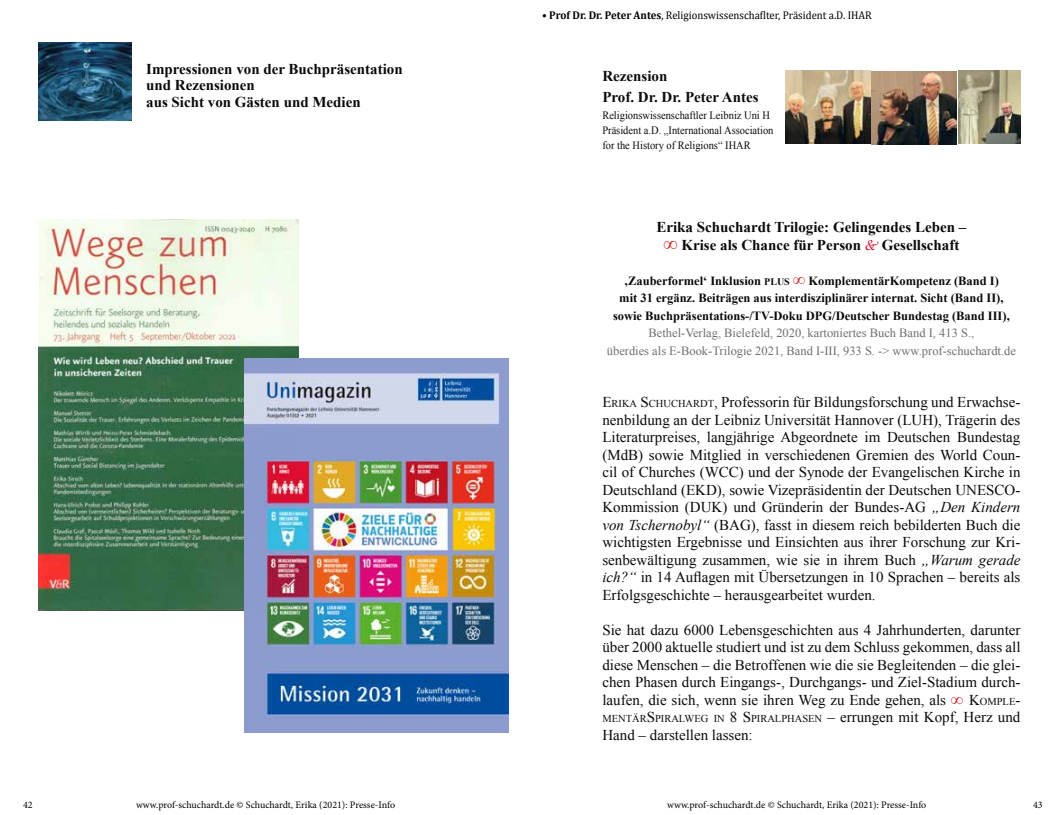
<style>
.page{position:relative;width:1063px;height:815px;background:#fff}
.page>*{position:absolute;margin:0;border:0;box-sizing:border-box;transform-origin:0 0}
.t1{font:15px/17.5px "Times New Roman";color:#0a0a0a;text-align:justify}
.t2{font:700 15px/16.6px "Times New Roman";color:#0a0a0a;text-align:center}
.t3{font:700 15px/20.5px "Times New Roman";color:#0b0b0a}
.t4{font:700 12.5px/17.5px "Times New Roman";color:#0a0a0a;text-align:center}
.t5{font:12.5px/17.5px "Times New Roman";color:#6f6f6e;text-align:center}
.t6{font:11.25px/15px "Times New Roman";color:#0b0b0a;scale:.93 1}
.t7{font:11.25px "Cambria";color:#000;scale:.95 1}
.t8{font:10.5px "Times New Roman";color:#0a0a0a}
.t9{font:10px "Minion Pro";letter-spacing:-.005em;color:#000}
.s1{font-weight:700}
.s2{font-size:20px;color:#ce2127}
.s3{font-family:"Apple Chancery";font-weight:400;color:#cd081f}
.s4{font-size:10px}
.s5{font-size:17.5px;color:#ce2127}
.s6{font-style:inherit}
.s7{font-size:10.5px}
.s8{font-style:italic}
.s9{font-weight:700;font-size:17.5px;color:#ce2127}
.s10{font-size:15px}
</style>
<div class="page">
<img style="left:39px;top:220px;width:259px;height:391px">
<img style="left:872px;top:71px;width:85px;height:73px">
<img style="left:786px;top:71px;width:84px;height:73px">
<img style="left:959px;top:71px;width:61px;height:73px">
<img style="left:39px;top:43px;width:92px;height:77px">
<img style="left:244px;top:359px;width:264px;height:373px">
<p class="t2" style="left:146px;top:60px;width:258px;text-align:left">Impressionen von der Buchpräsentation und Rezensionen<br>aus Sicht von Gästen und Medien</p>
<p class="t7" style="left:542px;top:9px;width:348px"><span class="s1">• Prof Dr. Dr. Peter Antes</span>, Religionswissenschaflter, Präsident a.D. IHAR</p>
<p class="t3" style="left:602px;top:65px;width:158px">Rezension<br>Prof. Dr. Dr. Peter Antes</p>
<p class="t6" style="left:602px;top:108px;width:186px">Religionswissenschaftler Leibniz Uni H<br>Präsident a.D. „International Association for the History of Religions“ IHAR</p>
<p class="t2" style="left:656px;top:218px;width:311px;line-height:17.5px">Erika Schuchardt Trilogie: Gelingendes Leben – <span class="s2">∞</span> Krise als Chance für Person <span class="s3">&amp;</span> Gesellschaft</p>
<p class="t4" style="left:613px;top:271px;width:398px">‚Zauberformel‘ Inklusion <span class="s4">PLUS</span> <span class="s5">∞</span> KomplementärKompetenz (Band I)<br>mit 31 ergänz. Beiträgen aus interdisziplinärer internat. Sicht (Band II), sowie Buchpräsentations-/TV-Doku DPG/Deutscher Bundestag (Band III),</p>
<p class="t5" style="left:607px;top:324px;width:411px">Bethel-Verlag, Bielefeld, 2020, kartoniertes Buch Band I, 413 S.,<br>überdies als E-Book-Trilogie 2021, Band I-III, 933 S. -&gt; www.prof-schuchardt.de</p>
<p class="t1" style="left:602px;top:393px;width:420px"><span class="s6">E</span><span class="s7">RIKA</span> <span class="s6">S</span><span class="s7">CHUCHARDT</span><span class="s6">,</span> Professorin für Bildungsforschung und Erwachse&shy;nenbildung an der Leibniz Universität Hannover (LUH), Trägerin des Literaturpreises, langjährige Abgeordnete im Deutschen Bundestag (MdB) sowie Mitglied in verschiedenen Gremien des World Coun&shy;cil of Churches (WCC) und der Synode der Evangelischen Kirche in Deutschland (EKD), sowie Vizepräsidentin der Deutschen UNESCO-Kommission (DUK) und Gründerin der Bundes-AG <span class="s8">„Den Kindern von Tschernobyl“</span> (BAG), fasst in diesem reich bebilderten Buch die wichtigsten Ergebnisse und Einsichten aus ihrer Forschung zur Kri&shy;senbewältigung zusammen, wie sie in ihrem Buch <span class="s8">„Warum gerade ich?“</span> in 14 Auflagen mit Übersetzungen in 10 Sprachen – bereits als Erfolgsgeschichte – herausgearbeitet wurden.</p>
<p class="t1" style="left:602px;top:621px;width:420px">Sie hat dazu 6000 Lebensgeschichten aus 4 Jahrhunderten, darunter über 2000 aktuelle studiert und ist zu dem Schluss gekommen, dass all diese Menschen – die Betroffenen wie die sie Begleitenden – die glei&shy;chen Phasen durch Eingangs-, Durchgangs- und Ziel-Stadium durch&shy;laufen, die sich, wenn sie ihren Weg zu Ende gehen, als <span class="s9">∞</span> <span class="s6">K</span><span class="s7">OMPLE</span><span class="s6">-</span></p>
<p class="t8" style="left:602px;top:711px;width:420px">MENTÄR<span class="s10">S</span>PIRALWEG IN <span class="s10">8 S</span>PIRALPHASEN <span class="s10">– errungen mit Kopf, Herz und</span></p>
<p class="t1" style="left:602px;top:725px;width:152px">Hand – darstellen lassen:</p>
<p class="t9" style="left:23px;top:798px;width:11px">42</p>
<p class="t9" style="left:136px;top:798px;width:261px">www.prof-schuchardt.de © Schuchardt, Erika (2021): Presse-Info</p>
<p class="t9" style="left:667px;top:798px;width:261px">www.prof-schuchardt.de © Schuchardt, Erika (2021): Presse-Info</p>
<p class="t9" style="left:1033px;top:798px;width:11px">43</p>
</div>
